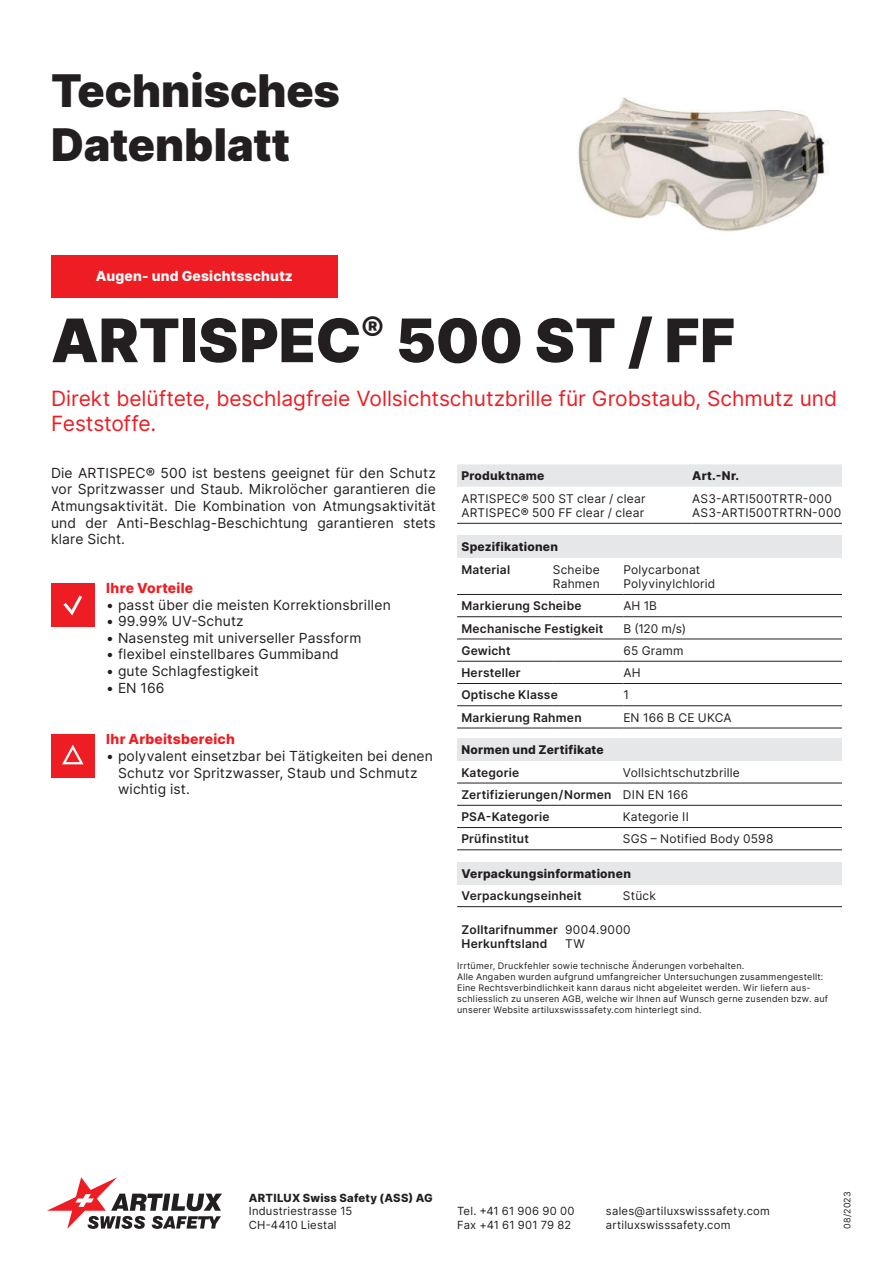
<style>
.page{position:relative;width:893px;height:1263px;background:#fff}
.page>*{position:absolute;margin:0;border:0;box-sizing:border-box;transform-origin:0 0}
.t1{font:900 60px "Inter";color:#231f20}
.t2{font:900 45px/54px "Inter";color:#231f20}
.t3{font:21px/25.2px "Inter";color:#ee1d23}
.t4{font:13.8px/16.6px "Inter";letter-spacing:.01em;color:#231f20;text-align:justify}
.t5{font:800 13.8px "Inter";letter-spacing:.015em;color:#ee1d23}
.t6{font:800 13.8px "Inter";letter-spacing:.015em;color:#fff}
.t7{font:600 12px/22.2px "Inter";letter-spacing:.02em;color:#231f20}
.t8{font:12px/14.4px "Inter";letter-spacing:.02em;color:#231f20}
.t9{font:800 12px "Inter";letter-spacing:.02em;color:#231f20}
.t10{font:11.25px/13.5px "Inter";letter-spacing:.02em;color:#231f20}
.t11{font:800 11.25px "Inter";letter-spacing:.025em;color:#231f20}
.t12{font:9px/10.8px "Inter";letter-spacing:.03em;color:#231f20}
.s1{font-weight:400}
</style>
<div class="page">
<svg style="left:47px;top:1177px;width:174px;height:52px"></svg>
<div style="left:51px;top:255px;width:287px;height:43px;background:#ee1d23"></div>
<div style="left:51px;top:583px;width:44px;height:43px;background:#ee1d23"></div>
<svg style="left:63px;top:595px;width:19px;height:21px"></svg>
<div style="left:51px;top:734px;width:44px;height:44px;background:#ee1d23"></div>
<svg style="left:62px;top:745px;width:22px;height:19px"></svg>
<div style="left:457px;top:464px;width:385px;height:23px;background:#e6e7e9"></div>
<hr style="left:457px;top:523px;width:235px;height:1px;background:#231f20">
<hr style="left:692px;top:523px;width:150px;height:1px;background:#231f20">
<div style="left:457px;top:535px;width:385px;height:23px;background:#e6e7e9"></div>
<hr style="left:457px;top:594px;width:96px;height:1px;background:#231f20">
<hr style="left:553px;top:594px;width:70px;height:1px;background:#231f20">
<hr style="left:623px;top:594px;width:219px;height:1px;background:#231f20">
<hr style="left:457px;top:616px;width:96px;height:1px;background:#231f20">
<hr style="left:553px;top:616px;width:70px;height:1px;background:#231f20">
<hr style="left:623px;top:616px;width:219px;height:1px;background:#231f20">
<hr style="left:457px;top:639px;width:96px;height:1px;background:#231f20">
<hr style="left:553px;top:639px;width:70px;height:1px;background:#231f20">
<hr style="left:623px;top:639px;width:219px;height:1px;background:#231f20">
<hr style="left:457px;top:661px;width:96px;height:1px;background:#231f20">
<hr style="left:553px;top:661px;width:70px;height:1px;background:#231f20">
<hr style="left:623px;top:661px;width:219px;height:1px;background:#231f20">
<hr style="left:457px;top:683px;width:96px;height:1px;background:#231f20">
<hr style="left:553px;top:683px;width:70px;height:1px;background:#231f20">
<hr style="left:623px;top:683px;width:219px;height:1px;background:#231f20">
<hr style="left:457px;top:705px;width:96px;height:1px;background:#231f20">
<hr style="left:553px;top:705px;width:70px;height:1px;background:#231f20">
<hr style="left:623px;top:705px;width:219px;height:1px;background:#231f20">
<hr style="left:457px;top:728px;width:96px;height:1px;background:#231f20">
<hr style="left:553px;top:728px;width:70px;height:1px;background:#231f20">
<hr style="left:623px;top:728px;width:219px;height:1px;background:#231f20">
<div style="left:457px;top:738px;width:385px;height:23px;background:#e6e7e9"></div>
<hr style="left:457px;top:783px;width:166px;height:1px;background:#231f20">
<hr style="left:623px;top:783px;width:219px;height:1px;background:#231f20">
<hr style="left:457px;top:805px;width:166px;height:1px;background:#231f20">
<hr style="left:623px;top:805px;width:219px;height:1px;background:#231f20">
<hr style="left:457px;top:827px;width:166px;height:1px;background:#231f20">
<hr style="left:623px;top:827px;width:219px;height:1px;background:#231f20">
<hr style="left:457px;top:849px;width:166px;height:1px;background:#231f20">
<hr style="left:623px;top:849px;width:219px;height:1px;background:#231f20">
<div style="left:457px;top:862px;width:385px;height:22px;background:#e6e7e9"></div>
<hr style="left:457px;top:906px;width:166px;height:1px;background:#231f20">
<hr style="left:623px;top:906px;width:219px;height:1px;background:#231f20">
<img style="left:578px;top:97px;width:250px;height:134px">
<h2 class="t2" style="left:51px;top:64px;width:291px">Technisches<br>Datenblatt</h2>
<p class="t6" style="left:96px;top:268px;width:199px">Augen- und Gesichtsschutz</p>
<h1 class="t1" style="left:51px;top:305px;width:686px">ARTISPEC<sup>®</sup> 500 ST / FF</h1>
<h3 class="t3" style="left:51px;top:385px;width:788px">Direkt belüftete, beschlagfreie Vollsichtschutzbrille für Grobstaub, Schmutz und<br>Feststoffe.</h3>
<p class="t4" style="left:51px;top:464px;width:386px">Die ARTISPEC® 500 ist bestens geeignet für den Schutz vor Spritzwasser und Staub. Mikrolöcher garantieren die Atmungsaktivität. Die Kombination von Atmungsaktivität und der Anti-Beschlag-Beschichtung garantieren stets klare Sicht.</p>
<p class="t5" style="left:106px;top:580px;width:88px">Ihre Vorteile</p>
<p class="t4" style="left:106px;top:596px;width:286px">• passt über die meisten Korrektionsbrillen</p>
<p class="t4" style="left:106px;top:613px;width:139px">• 99.99% UV-Schutz</p>
<p class="t4" style="left:106px;top:629px;width:257px">• Nasensteg mit universeller Passform</p>
<p class="t4" style="left:106px;top:646px;width:234px">• flexibel einstellbares Gummiband</p>
<p class="t4" style="left:106px;top:663px;width:154px">• gute Schlagfestigkeit</p>
<p class="t4" style="left:106px;top:679px;width:60px">• EN 166</p>
<p class="t9" style="left:461px;top:469px;width:85px">Produktname</p>
<p class="t9" style="left:692px;top:467px;width:48px">Art.-Nr.</p>
<p class="t8" style="left:461px;top:491px;width:186px">ARTISPEC® 500 ST clear / clear<br>ARTISPEC® 500 FF clear / clear</p>
<p class="t8" style="left:692px;top:491px;width:151px">AS3-ARTI500TRTR-000<br>AS3-ARTI500TRTRN-000</p>
<p class="t9" style="left:461px;top:540px;width:98px">Spezifikationen</p>
<p class="t7" style="left:461px;top:558px;width:50px">Material</p>
<p class="t8" style="left:553px;top:562px;width:49px">Scheibe<br>Rahmen</p>
<p class="t8" style="left:623px;top:562px;width:94px">Polycarbonat<br>Polyvinylchlorid</p>
<p class="t7" style="left:461px;top:595px;width:122px">Markierung Scheibe</p>
<p class="t8" style="left:623px;top:599px;width:35px">AH 1B</p>
<p class="t7" style="left:461px;top:617px;width:143px">Mechanische Festigkeit</p>
<p class="t8" style="left:623px;top:621px;width:64px">B (120 m/s)</p>
<p class="t7" style="left:461px;top:639px;width:51px">Gewicht</p>
<p class="t8" style="left:623px;top:643px;width:62px">65 Gramm</p>
<p class="t7" style="left:461px;top:662px;width:61px">Hersteller</p>
<p class="t8" style="left:623px;top:665px;width:19px">AH</p>
<p class="t7" style="left:461px;top:684px;width:98px">Optische Klasse</p>
<p class="t8" style="left:623px;top:688px;width:7px">1</p>
<p class="t7" style="left:461px;top:706px;width:122px">Markierung Rahmen</p>
<p class="t8" style="left:623px;top:710px;width:110px">EN 166 B CE UKCA</p>
<p class="t9" style="left:461px;top:741px;width:144px">Normen und Zertifikate</p>
<p class="t7" style="left:461px;top:761px;width:59px">Kategorie</p>
<p class="t5" style="left:106px;top:731px;width:130px">Ihr Arbeitsbereich</p>
<p class="t4" style="left:118px;top:748px;width:316px;text-align:left;text-indent:-12px">• polyvalent einsetzbar bei Tätigkeiten bei denen<br>Schutz vor Spritzwasser, Staub und Schmutz wichtig ist.</p>
<p class="t7" style="left:461px;top:761px;width:280px;text-indent:162px"><span class="s1">Vollsichtschutzbrille<br></span>Zertifizierungen/Normen <span class="s1">DIN EN 166<br></span>PSA-Kategorie</p>
<p class="t8" style="left:623px;top:810px;width:67px">Kategorie II</p>
<p class="t7" style="left:461px;top:828px;width:69px">Prüfinstitut</p>
<p class="t8" style="left:623px;top:832px;width:152px">SGS – Notified Body 0598</p>
<p class="t9" style="left:461px;top:866px;width:171px">Verpackungsinformationen</p>
<p class="t7" style="left:461px;top:885px;width:122px">Verpackungseinheit</p>
<p class="t8" style="left:623px;top:889px;width:35px">Stück</p>
<p class="t7" style="left:462px;top:922px;width:171px;line-height:14.4px">Zolltarifnummer <span class="s1">9004.9000<br></span>Herkunftsland</p>
<p class="t8" style="left:565px;top:937px;width:21px">TW</p>
<p class="t12" style="left:457px;top:960px;width:372px">Irrtümer, Druckfehler sowie technische Änderungen vorbehalten.<br>Alle Angaben wurden aufgrund umfangreicher Untersuchungen zusammengestellt:<br>Eine Rechtsverbindlichkeit kann daraus nicht abgeleitet werden. Wir liefern aus&shy;schliesslich zu unseren AGB, welche wir Ihnen auf Wunsch gerne zusenden bzw. auf unserer Website artiluxswisssafety.com hinterlegt sind.</p>
<p class="t11" style="left:249px;top:1190px;width:186px">ARTILUX Swiss Safety (ASS) AG</p>
<p class="t10" style="left:249px;top:1204px;width:105px">Industriestrasse 15<br>CH-4410 Liestal</p>
<p class="t10" style="left:457px;top:1204px;width:119px">Tel. +41 61 906 90 00<br>Fax +41 61 901 79 82</p>
<p class="t10" style="left:606px;top:1204px;width:165px">sales@artiluxswisssafety.com artiluxswisssafety.com</p>
<p class="t12" style="left:842px;top:1229px;width:39px;rotate:-90deg">08/2023</p>
</div>
